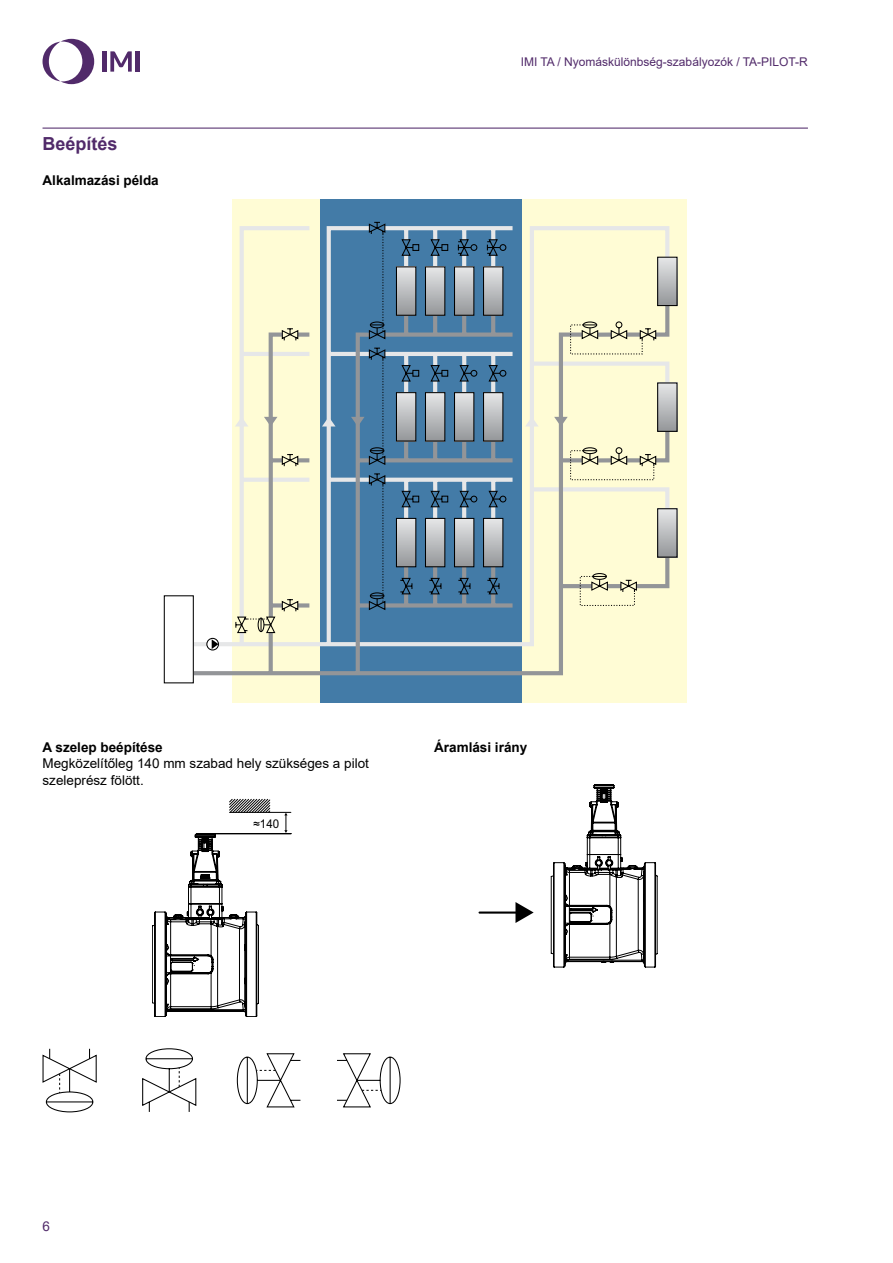
<style>
.page{position:relative;width:893px;height:1263px;background:#fff}
.page>*{position:absolute;margin:0;border:0;box-sizing:border-box;transform-origin:0 0}
.t1{font:700 18px "Arial";color:#512a6a}
.t2{font:13.5px/16.5px "Arial";color:#000}
.t3{font:700 13.5px "Arial";color:#000}
.t4{font:13.5px "Arial";color:#512a6a}
.t5{font:12.15px "Arial";color:#000;scale:.96 1}
.t6{font:12px "Arial";color:#512a6a}
</style>
<div class="page">
<svg style="left:43px;top:39px;width:51px;height:45px"></svg>
<hr style="left:102px;top:51px;width:4px;height:21px;background:#512a6a">
<hr style="left:136px;top:51px;width:4px;height:21px;background:#512a6a">
<svg style="left:110px;top:51px;width:22px;height:21px"></svg>
<hr style="left:43px;top:128px;width:765px;height:1px;background:#512a6a">
<div style="left:319px;top:199px;width:203px;height:503px;background:#437ba7"></div>
<div style="left:232px;top:199px;width:87px;height:503px;background:#fffcd5"></div>
<div style="left:522px;top:199px;width:165px;height:503px;background:#fffcd5"></div>
<svg style="left:449px;top:306px;width:222px;height:370px"></svg>
<svg style="left:240px;top:221px;width:417px;height:413px"></svg>
<svg style="left:449px;top:321px;width:160px;height:313px"></svg>
<div style="left:454px;top:267px;width:20px;height:48px;background:linear-gradient(to bottom,#e5e6e8,#96999b)"></div>
<div style="left:454px;top:266px;width:20px;height:50px;border:1px solid #000"></div>
<div style="left:454px;top:393px;width:20px;height:48px;background:linear-gradient(to bottom,#e5e6e7,#96989b)"></div>
<div style="left:454px;top:392px;width:20px;height:49px;border:1px solid #000"></div>
<div style="left:454px;top:518px;width:20px;height:49px;background:linear-gradient(to bottom,#e6e7e9,#939699)"></div>
<div style="left:454px;top:518px;width:20px;height:49px;border:1px solid #000"></div>
<div style="left:658px;top:257px;width:19px;height:49px;background:linear-gradient(to bottom,#e6e7e8,#939698)"></div>
<div style="left:657px;top:257px;width:20px;height:49px;border:1px solid #000"></div>
<div style="left:658px;top:383px;width:19px;height:48px;background:linear-gradient(to bottom,#e6e7e8,#96999b)"></div>
<div style="left:657px;top:382px;width:20px;height:50px;border:1px solid #000"></div>
<div style="left:658px;top:509px;width:19px;height:48px;background:linear-gradient(to bottom,#e5e6e8,#96989b)"></div>
<div style="left:657px;top:508px;width:20px;height:50px;border:1px solid #000"></div>
<svg style="left:457px;top:238px;width:171px;height:330px"></svg>
<svg style="left:164px;top:238px;width:285px;height:446px"></svg>
<svg style="left:152px;top:799px;width:139px;height:218px"></svg>
<svg style="left:43px;top:1048px;width:54px;height:64px"></svg>
<svg style="left:142px;top:1048px;width:55px;height:64px"></svg>
<svg style="left:236px;top:1053px;width:65px;height:55px"></svg>
<svg style="left:337px;top:1053px;width:64px;height:55px"></svg>
<hr style="left:479px;top:911px;width:40px;height:3px;background:#000">
<svg style="left:515px;top:902px;width:19px;height:21px"></svg>
<svg style="left:551px;top:784px;width:106px;height:183px"></svg>
<h1 class="t1" style="left:43px;top:131px;width:77px">Beépítés</h1>
<p class="t3" style="left:43px;top:171px;width:118px">Alkalmazási példa</p>
<p class="t6" style="left:521px;top:54px;width:289px">IMI TA / Nyomáskülönbség-szabályozók / TA-PILOT-R</p>
<p class="t3" style="left:43px;top:738px;width:122px">A szelep beépítése</p>
<p class="t2" style="left:43px;top:755px;width:328px">Megközelítőleg 140 mm szabad hely szükséges a pilot szeleprész fölött.</p>
<p class="t5" style="left:254px;top:815px;width:28px">≈140</p>
<p class="t3" style="left:434px;top:738px;width:95px">Áramlási irány</p>
<p class="t4" style="left:43px;top:1217px;width:9px">6</p>
</div>
